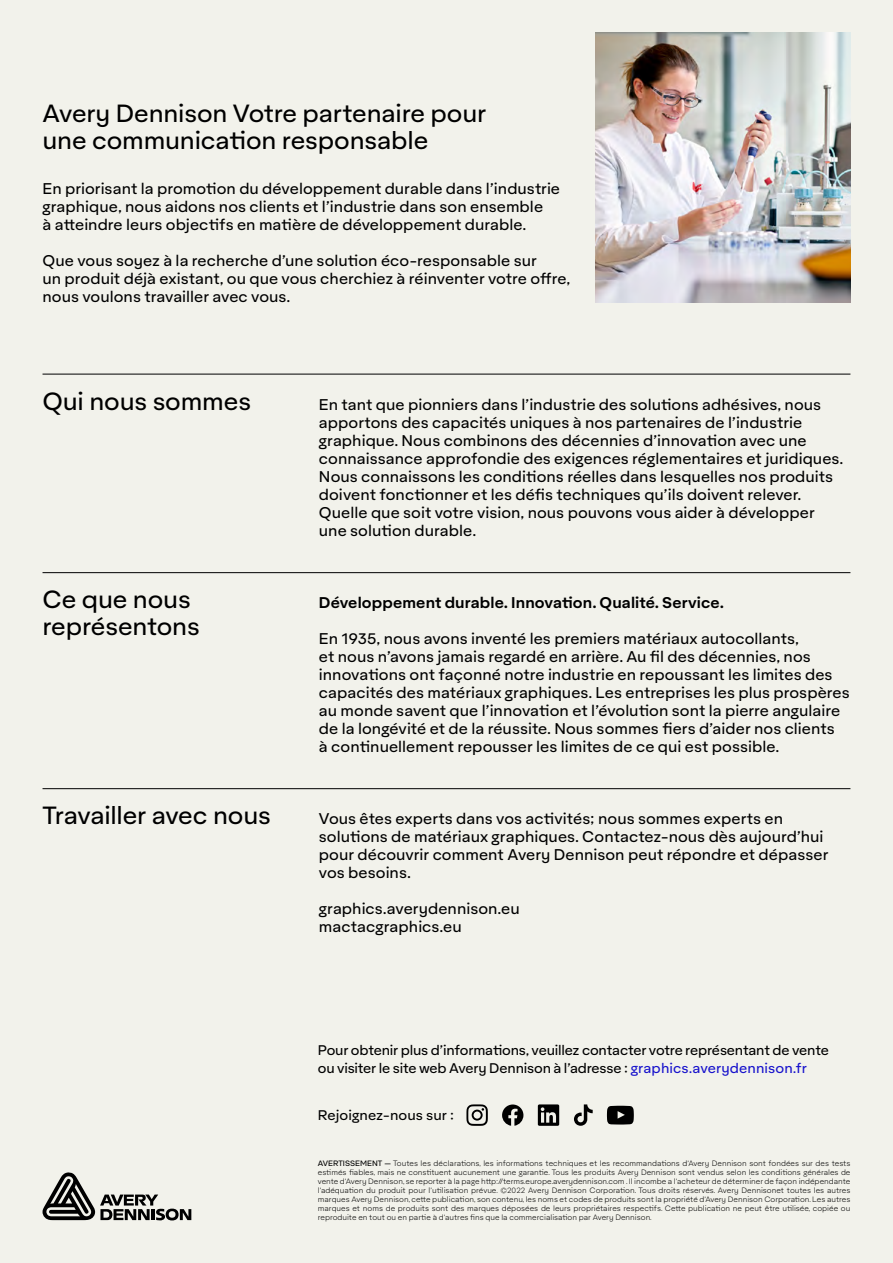
<style>
.page{position:relative;width:893px;height:1263px;background:#f2f2eb}
.page>*{position:absolute;margin:0;border:0;box-sizing:border-box;transform-origin:0 0}
.t1{font:24px/27px "Aktifo A";letter-spacing:-.005em;color:#000}
.t2{font:15px/18px "Aktifo A";letter-spacing:.005em;color:#000}
.t3{font:600 15px "Aktifo A";letter-spacing:.01em;color:#000}
.t4{font:13.5px/18px "Aktifo A";letter-spacing:-.01em;color:#000}
.t5{font:300 7.5px/9px "Aktifo A";color:#000;text-align:justify}
.s1{color:#1712cc}
.s2{font-weight:400}
</style>
<div class="page">
<img style="left:595px;top:33px;width:255px;height:269px">
<svg style="left:43px;top:1172px;width:148px;height:48px"></svg>
<hr style="left:43px;top:572px;width:807px;height:1px;background:#000">
<hr style="left:43px;top:374px;width:807px;height:1px;background:#000">
<hr style="left:43px;top:788px;width:807px;height:1px;background:#000">
<svg style="left:466px;top:1104px;width:22px;height:22px"></svg>
<svg style="left:502px;top:1104px;width:21px;height:22px"></svg>
<svg style="left:538px;top:1104px;width:21px;height:22px"></svg>
<svg style="left:574px;top:1104px;width:19px;height:22px"></svg>
<svg style="left:607px;top:1106px;width:27px;height:18px"></svg>
<h1 class="t1" style="left:43px;top:100px;width:445px">Avery Dennison Votre partenaire pour une communication responsable</h1>
<p class="t2" style="left:43px;top:180px;width:519px">En priorisant la promotion du développement durable dans l’industrie graphique, nous aidons nos clients et l’industrie dans son ensemble<br>à atteindre leurs objectifs en matière de développement durable.</p>
<p class="t2" style="left:43px;top:252px;width:529px">Que vous soyez à la recherche d’une solution éco-responsable sur<br>un produit déjà existant, ou que vous cherchiez à réinventer votre offre, nous voulons travailler avec vous.</p>
<h1 class="t1" style="left:43px;top:388px;width:210px">Qui nous sommes</h1>
<h1 class="t1" style="left:43px;top:586px;width:159px">Ce que nous représentons</h1>
<h1 class="t1" style="left:43px;top:802px;width:230px">Travailler avec nous</h1>
<p class="t2" style="left:319px;top:396px;width:526px">En tant que pionniers dans l’industrie des solutions adhésives, nous apportons des capacités uniques à nos partenaires de l’industrie graphique. Nous combinons des décennies d’innovation avec une connaissance approfondie des exigences réglementaires et juridiques.<br>Nous connaissons les conditions réelles dans lesquelles nos produits doivent fonctionner et les défis techniques qu’ils doivent relever.<br>Quelle que soit votre vision, nous pouvons vous aider à développer une solution durable.</p>
<p class="t3" style="left:319px;top:593px;width:406px">Développement durable. Innovation. Qualité. Service.</p>
<p class="t2" style="left:319px;top:630px;width:532px">En 1935, nous avons inventé les premiers matériaux autocollants,<br>et nous n’avons jamais regardé en arrière. Au fil des décennies, nos innovations ont façonné notre industrie en repoussant les limites des capacités des matériaux graphiques. Les entreprises les plus prospères au monde savent que l’innovation et l’évolution sont la pierre angulaire de la longévité et de la réussite. Nous sommes fiers d’aider nos clients<br>à continuellement repousser les limites de ce qui est possible.</p>
<p class="t2" style="left:319px;top:810px;width:511px">Vous êtes experts dans vos activités; nous sommes experts en solutions de matériaux graphiques. Contactez-nous dès aujourd’hui pour découvrir comment Avery Dennison peut répondre et dépasser vos besoins.</p>
<p class="t2" style="left:319px;top:900px;width:202px">graphics.averydennison.eu mactacgraphics.eu</p>
<p class="t4" style="left:318px;top:1041px;width:512px">Pour obtenir plus d’informations, veuillez contacter votre représentant de vente ou visiter le site web Avery Dennison à l’adresse : <span class="s1">graphics.averydennison.fr</span></p>
<p class="t4" style="left:318px;top:1106px;width:138px">Rejoignez-nous sur :</p>
<p class="t5" style="left:318px;top:1159px;width:534px"><span class="s2">AVERTISSEMENT —</span> Toutes les déclarations, les informations techniques et les recommandations d’Avery Dennison sont fondées sur des tests estimés fiables, mais ne constituent aucunement une garantie. Tous les produits Avery Dennison sont vendus selon les conditions générales de vente d’Avery Dennison, se reporter à la page http://terms.europe.averydennison.com . Il incombe a l’acheteur de déterminer de façon indépendante l’adéquation du produit pour l’utilisation prévue. ©2022 Avery Dennison Corporation. Tous droits réservés. Avery Dennisonet toutes les autres marques Avery Dennison, cette publication, son contenu, les noms et codes de produits sont la propriété d’Avery Dennison Corporation. Les autres marques et noms de produits sont des marques déposées de leurs propriétaires respectifs. Cette publication ne peut être utilisée, copiée ou reproduite en tout ou en partie à d’autres fins que la commercialisation par Avery Dennison.</p>
</div>
